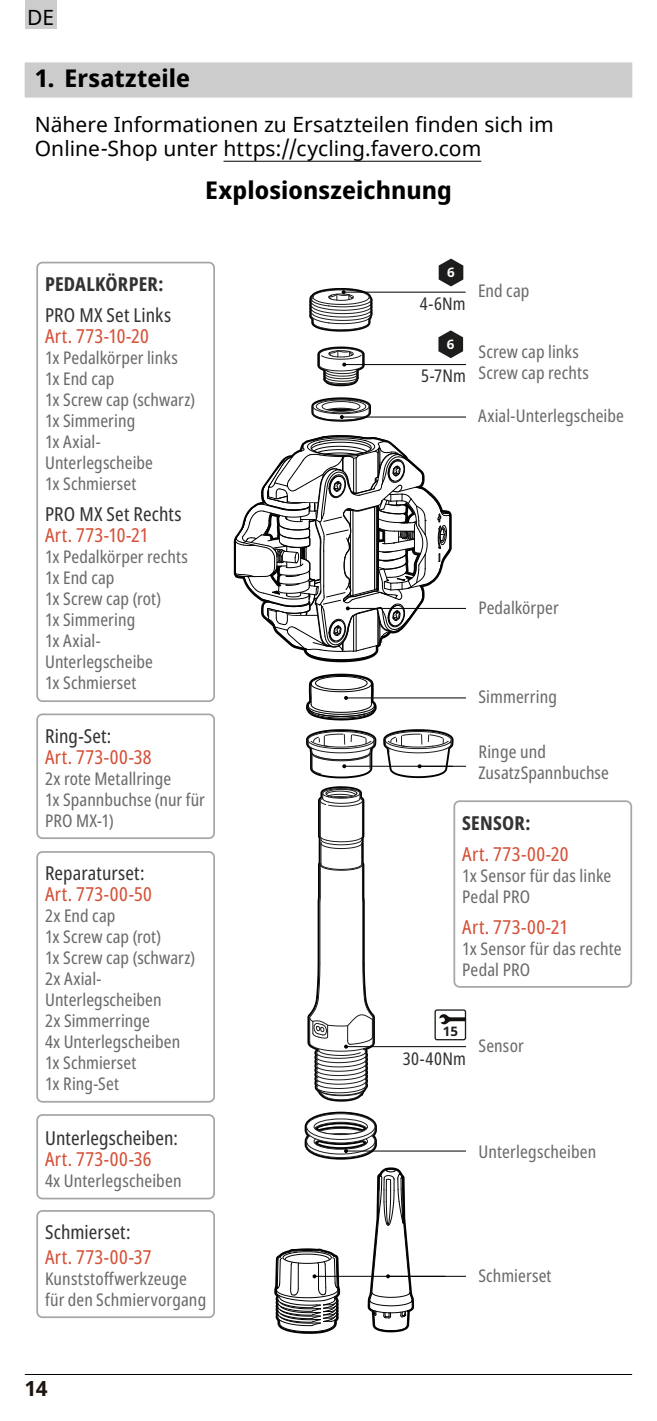
<style>
.page{position:relative;width:657px;height:1421px;background:#fff}
.page>*{position:absolute;margin:0;border:0;box-sizing:border-box;transform-origin:0 0}
.t1{font:700 24.5px "Noto Sans Display";letter-spacing:.005em;color:#000}
.t2{font:21px/24.5px "Noto Sans";letter-spacing:.005em;color:#000}
.t3{font:700 21px "Noto Sans";color:#1d160f}
.t4{font:19.25px "Noto Sans Display Condensed";letter-spacing:.02em;color:#d45037}
.t5{font:19.25px "Noto Sans Display Condensed";letter-spacing:.005em;color:#333}
.t6{font:700 19.25px "Noto Sans Display Condensed";letter-spacing:.015em;color:#333}
.t7{font:17.5px/21px "Noto Sans Display Condensed";letter-spacing:.005em;color:#6b6b6a}
.t8{font:17.5px "Noto Sans Display Condensed";letter-spacing:.01em;color:#333}
.t9{font:700 13.12px "Noto Sans";color:#fff}
.t10{font:700 13.12px "Noto Sans";color:#1d1d1b}
</style>
<div class="page">
<hr style="left:25px;top:1374px;width:606px;height:1px;background:#000">
<div style="left:25px;top:0;width:31px;height:29px;background:#ccc"></div>
<div style="left:25px;top:63px;width:606px;height:34px;background:#ccc"></div>
<hr style="left:223px;top:161px;width:258px;height:1px;background:#000">
<div style="left:453px;top:800px;width:178px;height:188px;border:2px solid #a4a6a7;border-radius:5px"></div>
<div style="left:36px;top:262px;width:179px;height:440px;border:2px solid #a4a6a7;border-radius:5px"></div>
<div style="left:36px;top:851px;width:179px;height:252px;border:2px solid #a4a6a7;border-radius:5px"></div>
<div style="left:36px;top:714px;width:179px;height:125px;border:2px solid #a4a6a7;border-radius:5px"></div>
<div style="left:36px;top:1210px;width:179px;height:108px;border:2px solid #a4a6a7;border-radius:5px"></div>
<div style="left:36px;top:1114px;width:179px;height:85px;border:2px solid #a4a6a7;border-radius:5px"></div>
<svg style="left:438px;top:259px;width:25px;height:27px"></svg>
<svg style="left:438px;top:330px;width:25px;height:28px"></svg>
<hr style="left:343px;top:292px;width:122px;height:1px;background:#000">
<svg style="left:309px;top:288px;width:63px;height:44px"></svg>
<hr style="left:344px;top:364px;width:121px;height:1px;background:#000">
<svg style="left:317px;top:347px;width:47px;height:39px"></svg>
<hr style="left:341px;top:417px;width:124px;height:1px;background:#000">
<svg style="left:311px;top:397px;width:60px;height:25px"></svg>
<hr style="left:346px;top:697px;width:119px;height:1px;background:#000">
<hr style="left:344px;top:766px;width:121px;height:1px;background:#000">
<svg style="left:306px;top:674px;width:70px;height:104px"></svg>
<hr style="left:346px;top:1046px;width:119px;height:1px;background:#000">
<svg style="left:307px;top:786px;width:68px;height:316px"></svg>
<hr style="left:346px;top:1151px;width:119px;height:1px;background:#000">
<hr style="left:314px;top:1276px;width:151px;height:1px;background:#000">
<svg style="left:274px;top:1112px;width:140px;height:222px"></svg>
<hr style="left:347px;top:608px;width:118px;height:1px;background:#000">
<svg style="left:234px;top:435px;width:216px;height:226px"></svg>
<div style="left:434px;top:1009px;width:32px;height:31px;border:1px solid #1d1d1b;border-radius:2px"></div>
<svg style="left:439px;top:1014px;width:26px;height:10px"></svg>
<svg style="left:383px;top:729px;width:70px;height:49px"></svg>
<p class="t2" style="left:27px;top:6px;width:29px">DE</p>
<h1 class="t1" style="left:35px;top:61px;width:157px">1. Ersatzteile</h1>
<p class="t2" style="left:35px;top:113px;width:520px">Nähere Informationen zu Ersatzteilen finden sich im<br>Online-Shop unter https://cycling.favero.com</p>
<h1 class="t1" style="left:205px;top:173px;width:248px">Explosionszeichnung</h1>
<p class="t6" style="left:45px;top:270px;width:120px">PEDALKÖRPER:</p>
<p class="t5" style="left:45px;top:301px;width:127px">PRO MX Set Links</p>
<p class="t4" style="left:45px;top:322px;width:105px">Art. 773-10-20</p>
<p class="t7" style="left:45px;top:347px;width:151px">1x Pedalkörper links<br>1x End cap<br>1x Screw cap (schwarz)<br>1x Simmering<br>1x Axial-<br>Unterlegscheibe<br>1x Schmierset</p>
<p class="t5" style="left:45px;top:500px;width:138px">PRO MX Set Rechts</p>
<p class="t4" style="left:45px;top:521px;width:105px">Art. 773-10-21</p>
<p class="t7" style="left:45px;top:546px;width:144px">1x Pedalkörper rechts<br>1x End cap<br>1x Screw cap (rot)<br>1x Simmering<br>1x Axial-<br>Unterlegscheibe<br>1x Schmierset</p>
<p class="t5" style="left:45px;top:722px;width:68px">Ring-Set:</p>
<p class="t4" style="left:45px;top:743px;width:108px">Art. 773-00-38</p>
<p class="t7" style="left:45px;top:768px;width:161px">2x rote Metallringe<br>1x Spannbuchse (nur für<br>PRO MX-1)</p>
<p class="t5" style="left:45px;top:860px;width:101px">Reparaturset:</p>
<p class="t4" style="left:45px;top:881px;width:108px">Art. 773-00-50</p>
<p class="t7" style="left:45px;top:906px;width:151px">2x End cap<br>1x Screw cap (rot)<br>1x Screw cap (schwarz)<br>2x Axial-<br>Unterlegscheiben<br>2x Simmerringe<br>4x Unterlegscheiben<br>1x Schmierset<br>1x Ring-Set</p>
<p class="t5" style="left:45px;top:1125px;width:134px">Unterlegscheiben:</p>
<p class="t4" style="left:45px;top:1146px;width:108px">Art. 773-00-36</p>
<p class="t7" style="left:45px;top:1171px;width:138px">4x Unterlegscheiben</p>
<p class="t5" style="left:45px;top:1219px;width:87px">Schmierset:</p>
<p class="t4" style="left:45px;top:1243px;width:108px">Art. 773-00-37</p>
<p class="t7" style="left:45px;top:1268px;width:162px">Kunststoffwerkzeuge für den Schmiervorgang</p>
<p class="t3" style="left:25px;top:1374px;width:24px">14</p>
<p class="t9" style="left:447px;top:265px;width:9px">6</p>
<p class="t8" style="left:419px;top:291px;width:47px">4-6Nm</p>
<p class="t9" style="left:446px;top:337px;width:9px">6</p>
<p class="t8" style="left:421px;top:364px;width:46px">5-7Nm</p>
<p class="t7" style="left:477px;top:280px;width:53px">End cap</p>
<p class="t7" style="left:478px;top:342px;width:112px">Screw cap links<br>Screw cap rechts</p>
<p class="t7" style="left:477px;top:406px;width:147px">Axial-Unterlegscheibe</p>
<p class="t7" style="left:478px;top:598px;width:82px">Pedalkörper</p>
<p class="t7" style="left:478px;top:687px;width:80px">Simmerring</p>
<p class="t7" style="left:478px;top:742px;width:132px">Ringe und<br>ZusatzSpannbuchse</p>
<p class="t6" style="left:462px;top:809px;width:70px">SENSOR:</p>
<p class="t4" style="left:462px;top:840px;width:108px">Art. 773-00-20</p>
<p class="t7" style="left:462px;top:865px;width:150px">1x Sensor für das linke<br>Pedal PRO</p>
<p class="t4" style="left:462px;top:913px;width:108px">Art. 773-00-21</p>
<p class="t7" style="left:462px;top:938px;width:161px">1x Sensor für das rechte<br>Pedal PRO</p>
<p class="t10" style="left:442px;top:1024px;width:17px">15</p>
<p class="t8" style="left:402px;top:1046px;width:64px">30-40Nm</p>
<p class="t7" style="left:478px;top:1036px;width:47px">Sensor</p>
<p class="t7" style="left:478px;top:1141px;width:119px">Unterlegscheiben</p>
<p class="t7" style="left:478px;top:1265px;width:75px">Schmierset</p>
</div>
